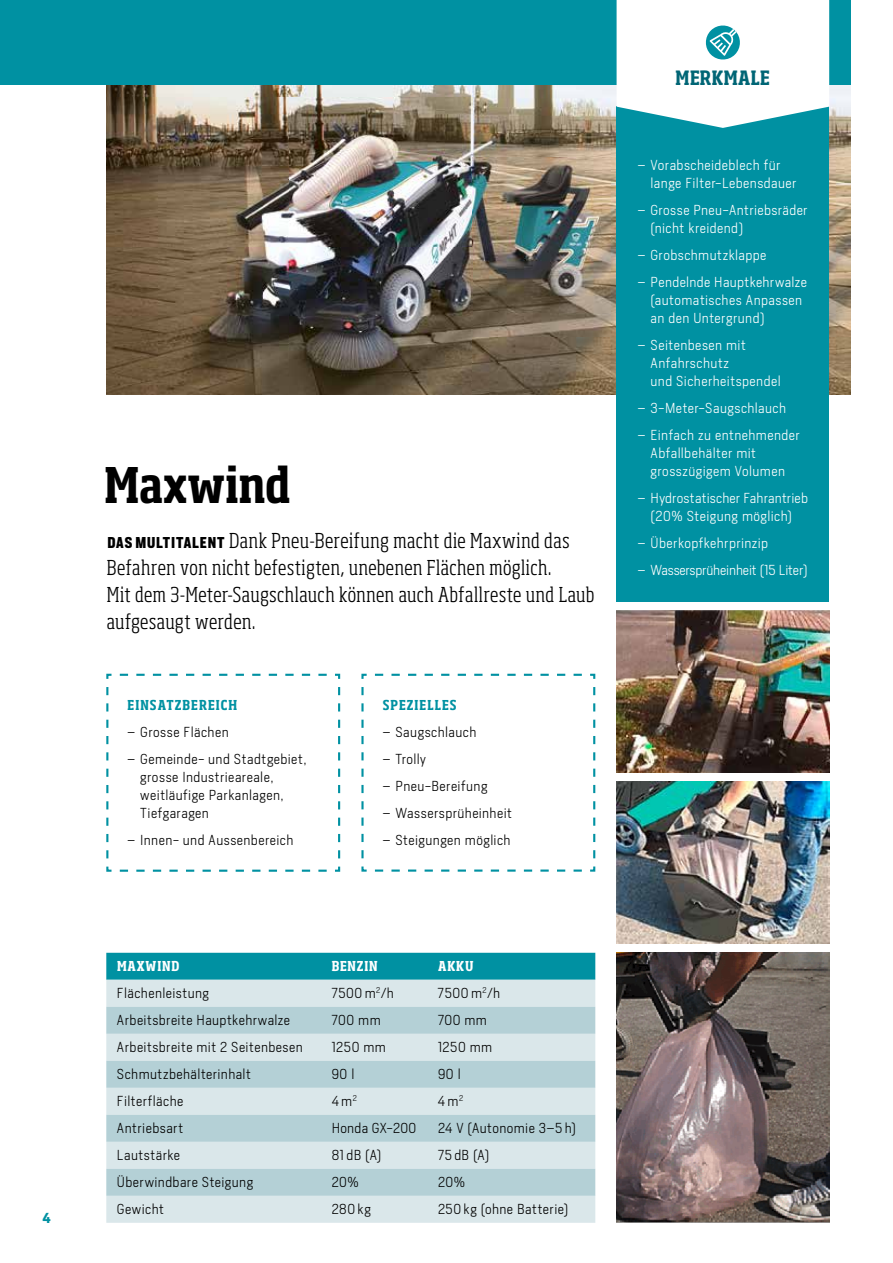
<style>
.page{position:relative;width:893px;height:1263px;background:#fff}
.page>*{position:absolute;margin:0;border:0;box-sizing:border-box;transform-origin:0 0}
.t1{font:700 condensed 48.45px "Soho Pro";color:#000}
.t2{font:300 condensed 20.25px/27px "Soho Pro";letter-spacing:.025em;color:#000}
.t3{font:700 condensed 19.5px "Soho Pro";letter-spacing:.02em;color:#006575}
.t4{font:300 13.5px/18px "Heron Sans";letter-spacing:.035em;color:#000}
.t5{font:300 13.5px/18px "Heron Sans";letter-spacing:.03em;color:#fff}
.t6{font:300 13.5px "Heron Sans";letter-spacing:-.01em;color:#fff}
.t7{font:700 condensed 13.5px "Soho Pro";letter-spacing:.08em;color:#0091a2}
.t8{font:700 condensed 13.5px "Soho Pro";letter-spacing:.06em;color:#fff}
.t9{font:700 13.5px "Heron Sans";color:#0091a2}
.s1{font-family:"Heron Sans Cond";font-weight:700;font-stretch:normal;font-size:14.7px}
</style>
<div class="page">
<img style="left:829px;top:85px;width:21px;height:310px">
<img style="left:106px;top:85px;width:511px;height:310px">
<div style="left:0;top:0;width:850px;height:85px;background:#0091a2"></div>
<svg style="left:106px;top:673px;width:235px;height:199px"></svg>
<svg style="left:361px;top:673px;width:235px;height:199px"></svg>
<div style="left:617px;top:107px;width:212px;height:495px;background:#0091a2"></div>
<svg style="left:617px;top:0;width:212px;height:128px"></svg>
<div style="left:106px;top:953px;width:489px;height:27px;background:#0091a2"></div>
<div style="left:106px;top:980px;width:489px;height:243px;background:#dae7ea"></div>
<svg style="left:106px;top:1007px;width:489px;height:189px;background:#c4dade"></svg>
<img style="left:617px;top:611px;width:212px;height:162px">
<img style="left:617px;top:953px;width:212px;height:270px">
<img style="left:617px;top:782px;width:212px;height:162px">
<p class="t9" style="left:43px;top:1209px;width:10px">4</p>
<h1 class="t1" style="left:104px;top:452px;width:188px">Maxwind</h1>
<h2 class="t2" style="left:107px;top:525px;width:489px"><span class="s1">DAS MULTITALENT</span> Dank Pneu-Bereifung macht die Maxwind das Befahren von nicht befestigten, unebenen Flächen möglich.<br>Mit dem 3-Meter-Saugschlauch können auch Abfallreste und Laub aufgesaugt werden.</h2>
<p class="t7" style="left:128px;top:696px;width:111px">EINSATZBEREICH</p>
<p class="t4" style="left:128px;top:722px;width:103px">– Grosse Flächen</p>
<p class="t4" style="left:140px;top:749px;width:168px;text-indent:-13px">– Gemeinde- und Stadtgebiet, grosse Industrieareale, weitläufige Parkanlagen,<br>Tiefgaragen</p>
<p class="t4" style="left:128px;top:830px;width:167px">– Innen- und Aussenbereich</p>
<p class="t7" style="left:383px;top:695px;width:75px">SPEZIELLES</p>
<p class="t4" style="left:383px;top:722px;width:95px">– Saugschlauch</p>
<p class="t4" style="left:383px;top:749px;width:45px">– Trolly</p>
<p class="t4" style="left:383px;top:776px;width:106px">– Pneu-Bereifung</p>
<p class="t4" style="left:383px;top:803px;width:131px">– Wassersprüheinheit</p>
<p class="t4" style="left:383px;top:830px;width:129px">– Steigungen möglich</p>
<h3 class="t3" style="left:676px;top:65px;width:96px">MERKMALE</h3>
<p class="t5" style="left:651px;top:155px;width:147px;text-indent:-13px">– Vorabscheideblech für lange Filter-Lebensdauer</p>
<p class="t5" style="left:651px;top:200px;width:158px;text-indent:-13px">– Grosse Pneu-Antriebsräder (nicht kreidend)</p>
<p class="t5" style="left:638px;top:245px;width:130px">– Grobschmutzklappe</p>
<p class="t5" style="left:651px;top:272px;width:158px;text-indent:-13px">– Pendelnde Hauptkehrwalze (automatisches Anpassen an den Untergrund)</p>
<p class="t5" style="left:651px;top:335px;width:132px;text-indent:-13px">– Seitenbesen mit<br>Anfahrschutz<br>und Sicherheitspendel</p>
<p class="t5" style="left:638px;top:398px;width:150px">– 3-Meter-Saugschlauch</p>
<p class="t5" style="left:651px;top:425px;width:151px;text-indent:-13px">– Einfach zu entnehmender<br>Abfallbehälter mit grosszügigem Volumen</p>
<p class="t5" style="left:638px;top:488px;width:172px;text-align:center">– Hydrostatischer Fahrantrieb (20% Steigung möglich)</p>
<p class="t5" style="left:638px;top:533px;width:132px">– Überkopfkehrprinzip</p>
<p class="t6" style="left:638px;top:561px;width:171px">– Wassersprüheinheit (15 Liter)</p>
<p class="t8" style="left:117px;top:957px;width:64px">MAXWIND</p>
<p class="t8" style="left:332px;top:957px;width:47px">BENZIN</p>
<p class="t8" style="left:438px;top:957px;width:37px">AKKU</p>
<p class="t4" style="left:117px;top:983px;width:94px">Flächenleistung</p>
<p class="t4" style="left:332px;top:983px;width:64px">7500 m<sup>2</sup>/h</p>
<p class="t4" style="left:438px;top:983px;width:64px">7500 m<sup>2</sup>/h</p>
<p class="t4" style="left:117px;top:1010px;width:175px">Arbeitsbreite Hauptkehrwalze</p>
<p class="t4" style="left:332px;top:1010px;width:51px">700 mm</p>
<p class="t4" style="left:438px;top:1010px;width:51px">700 mm</p>
<p class="t4" style="left:117px;top:1037px;width:187px">Arbeitsbreite mit 2 Seitenbesen</p>
<p class="t4" style="left:332px;top:1037px;width:56px">1250 mm</p>
<p class="t4" style="left:438px;top:1037px;width:56px">1250 mm</p>
<p class="t4" style="left:117px;top:1064px;width:136px">Schmutzbehälterinhalt</p>
<p class="t4" style="left:332px;top:1064px;width:24px">90 l</p>
<p class="t4" style="left:438px;top:1064px;width:24px">90 l</p>
<p class="t4" style="left:117px;top:1091px;width:68px">Filterfläche</p>
<p class="t4" style="left:332px;top:1091px;width:27px">4 m<sup>2</sup></p>
<p class="t4" style="left:438px;top:1091px;width:27px">4 m<sup>2</sup></p>
<p class="t4" style="left:117px;top:1118px;width:68px">Antriebsart</p>
<p class="t4" style="left:332px;top:1118px;width:86px">Honda GX-200</p>
<p class="t4" style="left:438px;top:1118px;width:139px">24 V (Autonomie 3–5 h)</p>
<p class="t4" style="left:117px;top:1145px;width:65px">Lautstärke</p>
<p class="t4" style="left:332px;top:1145px;width:51px">81 dB (A)</p>
<p class="t4" style="left:438px;top:1145px;width:53px">75 dB (A)</p>
<p class="t4" style="left:117px;top:1172px;width:138px">Überwindbare Steigung</p>
<p class="t4" style="left:332px;top:1172px;width:29px">20%</p>
<p class="t4" style="left:438px;top:1172px;width:29px">20%</p>
<p class="t4" style="left:117px;top:1199px;width:49px">Gewicht</p>
<p class="t4" style="left:332px;top:1199px;width:41px">280 kg</p>
<p class="t4" style="left:438px;top:1199px;width:132px">250 kg (ohne Batterie)</p>
</div>
